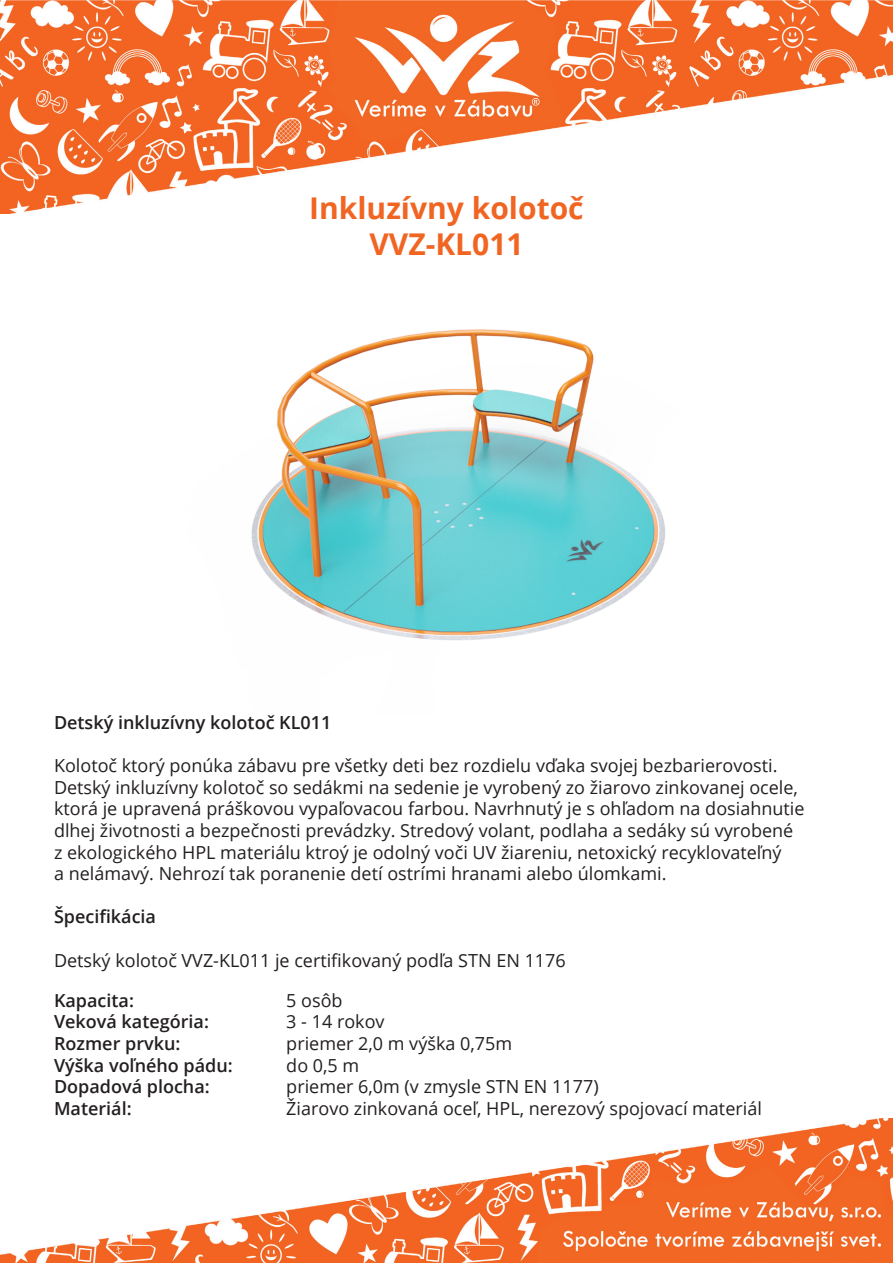
<style>
.page{position:relative;width:893px;height:1263px;background:#fff}
.page>*{position:absolute;margin:0;border:0;box-sizing:border-box;transform-origin:0 0}
.Veľký_Nádpis_-_Oranž{font:700 30px "Open Sans";color:#f16523}
.Text_čierna_12pt{font:18px/21.6px "Open Sans";color:#231f20}
.Malý_nádpis_-_čierna{font:600 18px "Open Sans";color:#231f20}
</style>
<div class="page">
<img style="left:0;top:0;width:893px;height:214px">
<img style="left:0;top:1118px;width:893px;height:145px">
<img style="left:251px;top:329px;width:414px;height:311px">
<p class="Veľký_Nádpis_-_Oranž" style="left:309px;top:187px;width:276px">Inkluzívny kolotoč</p>
<p class="Veľký_Nádpis_-_Oranž" style="left:369px;top:223px;width:156px">VVZ-KL011</p>
<p class="Malý_nádpis_-_čierna" style="left:54px;top:710px;width:279px">Detský inkluzívny kolotoč KL011</p>
<p class="Text_čierna_12pt" style="left:54px;top:754px;width:725px">Kolotoč ktorý ponúka zábavu pre všetky deti bez rozdielu vďaka svojej bezbarierovosti.</p>
<p class="Text_čierna_12pt" style="left:54px;top:776px;width:752px">Detský inkluzívny kolotoč so sedákmi na sedenie je vyrobený zo žiarovo zinkovanej ocele, ktorá je upravená práškovou vypaľovacou farbou. Navrhnutý je s ohľadom na dosiahnutie dlhej životnosti a bezpečnosti prevádzky. Stredový volant, podlaha a sedáky sú vyrobené</p>
<p class="Text_čierna_12pt" style="left:54px;top:841px;width:729px">z ekologického HPL materiálu ktroý je odolný voči UV žiareniu, netoxický recyklovateľný</p>
<p class="Text_čierna_12pt" style="left:54px;top:862px;width:614px">a nelámavý. Nehrozí tak poranenie detí ostrími hranami alebo úlomkami.</p>
<p class="Malý_nádpis_-_čierna" style="left:54px;top:904px;width:104px">Špecifikácia</p>
<p class="Text_čierna_12pt" style="left:54px;top:949px;width:513px">Detský kolotoč VVZ-KL011 je certifikovaný podľa STN EN 1176</p>
<p class="Malý_nádpis_-_čierna" style="left:54px;top:988px;width:81px">Kapacita:</p>
<p class="Malý_nádpis_-_čierna" style="left:54px;top:1009px;width:156px">Veková kategória:</p>
<p class="Malý_nádpis_-_čierna" style="left:54px;top:1031px;width:128px">Rozmer prvku:</p>
<p class="Malý_nádpis_-_čierna" style="left:54px;top:1053px;width:180px">Výška voľného pádu:</p>
<p class="Malý_nádpis_-_čierna" style="left:54px;top:1074px;width:157px">Dopadová plocha:</p>
<p class="Malý_nádpis_-_čierna" style="left:54px;top:1096px;width:79px">Materiál:</p>
<p class="Text_čierna_12pt" style="left:286px;top:989px;width:58px">5 osôb</p>
<p class="Text_čierna_12pt" style="left:286px;top:1010px;width:100px">3 - 14 rokov</p>
<p class="Text_čierna_12pt" style="left:286px;top:1032px;width:227px">priemer 2,0 m výška 0,75m</p>
<p class="Text_čierna_12pt" style="left:286px;top:1054px;width:75px">do 0,5 m</p>
<p class="Text_čierna_12pt" style="left:286px;top:1075px;width:314px">priemer 6,0m (v zmysle STN EN 1177)</p>
<p class="Text_čierna_12pt" style="left:286px;top:1097px;width:477px">Žiarovo zinkovaná oceľ, HPL, nerezový spojovací materiál</p>
</div>
